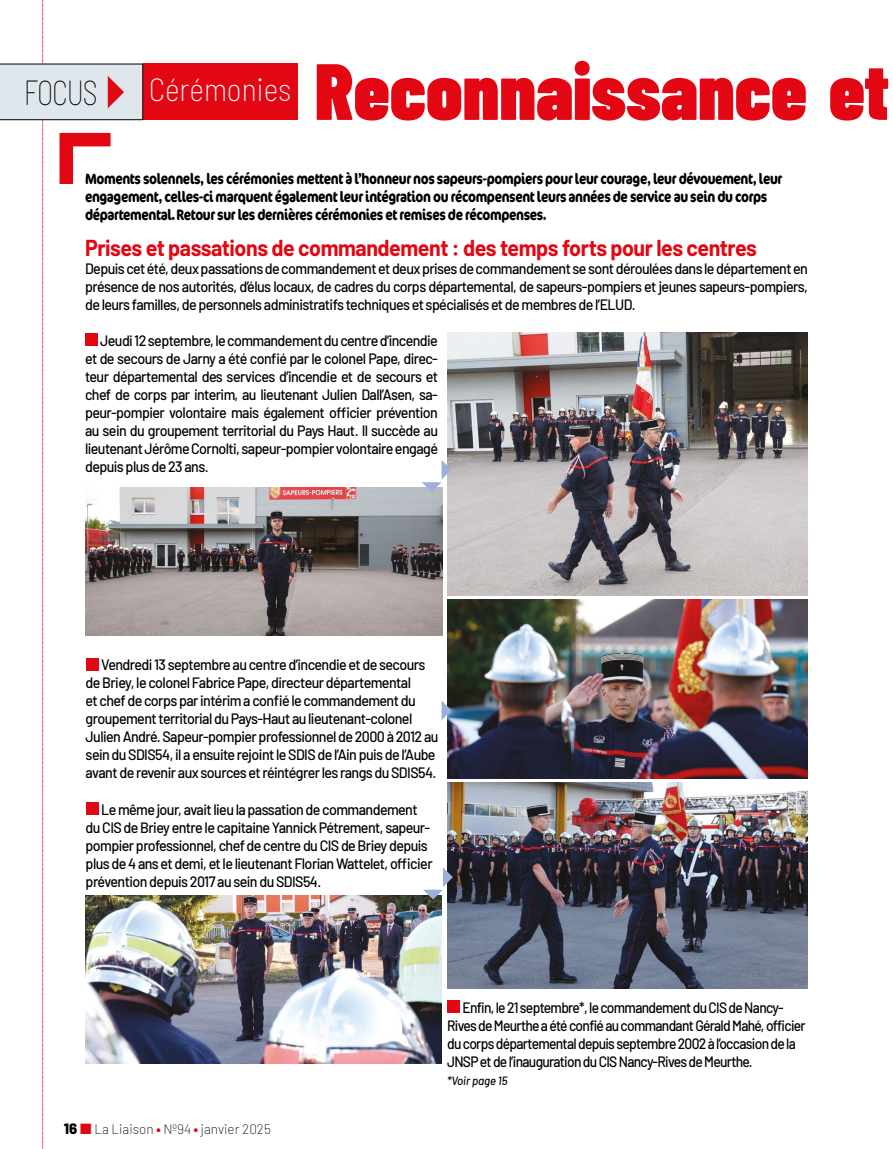
<style>
.page{position:relative;width:893px;height:1149px;background:#fff}
.page>*{position:absolute;margin:0;border:0;box-sizing:border-box;transform-origin:0 0}
.t1{font:900 79.5px "Barlow Condensed";color:#e30613}
.t2{font:100 semi-condensed 35.55px "Barlow";letter-spacing:-.04em;color:#000;scale:.85 1}
.t3{font:200 semi-condensed 31.5px "Barlow";color:#fff}
.t4{font:700 22.5px "Barlow";letter-spacing:-.02em;color:#e30613;scale:.95 1}
.t5{font:500 15px/18px "Barlow";letter-spacing:-.04em;color:#000;text-align:justify;scale:.95 1}
.t6{font:700 15px/18px "Cocon OT";letter-spacing:-.03em;color:#000;scale:.8 1}
.t7{font:500 15px/18px "Barlow";letter-spacing:-.04em;color:#000;scale:.92 1}
.t8{font:200 13.5px "Barlow";color:#000}
.t9{font:italic 500 12px "Barlow";letter-spacing:-.01em;color:#000;scale:.95 1}
.s1{font-weight:800;font-size:15px}
.s2{color:#e30613}
.s3{font-family:"Barlow Condensed";font-weight:900;color:#e30613}
</style>
<div class="page">
<img style="left:447px;top:332px;width:361px;height:263px">
<img style="left:143px;top:487px;width:300px;height:148px">
<div style="left:143px;top:64px;width:154px;height:56px;background:#e30613"></div>
<svg style="left:0;top:0;width:143px;height:1149px"></svg>
<div style="left:86px;top:657px;width:12px;height:13px;background:#e30613"></div>
<div style="left:86px;top:801px;width:12px;height:13px;background:#e30613"></div>
<img style="left:447px;top:599px;width:361px;height:179px">
<img style="left:447px;top:782px;width:361px;height:205px">
<img style="left:86px;top:894px;width:355px;height:169px">
<svg style="left:422px;top:459px;width:29px;height:33px"></svg>
<svg style="left:423px;top:867px;width:30px;height:32px"></svg>
<svg style="left:441px;top:700px;width:10px;height:20px"></svg>
<div style="left:447px;top:999px;width:13px;height:13px;background:#e30613"></div>
<h2 class="t2" style="left:24px;top:66px;width:88px">FOCUS</h2>
<h3 class="t3" style="left:149px;top:67px;width:144px">Cérémonies</h3>
<h1 class="t1" style="left:315px;top:35px;width:576px">Reconnaissance et</h1>
<p class="t6" style="left:85px;top:170px;width:873px">Moments solennels, les cérémonies mettent à l’honneur nos sapeurs-pompiers pour leur courage, leur dévouement, leur engagement, celles-ci marquent également leur intégration ou récompensent leurs années de service au sein du corps départemental. Retour sur les dernières cérémonies et remises de récompenses.</p>
<h3 class="t4" style="left:85px;top:231px;width:709px">Prises et passations de commandement : des temps forts pour les centres</h3>
<p class="t5" style="left:85px;top:258px;width:762px">Depuis cet été, deux passations de commandement et deux prises de commandement se sont déroulées dans le département en présence de nos autorités, d’élus locaux, de cadres du corps départemental, de sapeurs-pompiers et jeunes sapeurs-pompiers, de leurs familles, de personnels administratifs techniques et spécialisés et de membres de l’ELUD.</p>
<p class="t5" style="left:85px;top:330px;width:373px;text-indent:15px">Jeudi 12 septembre, le commandement du centre d’incendie et de secours de Jarny a été confié par le colonel Pape, direc&shy;teur départemental des services d’incendie et de secours et chef de corps par interim, au lieutenant Julien Dall’Asen, sa&shy;peur-pompier volontaire mais également officier prévention au sein du groupement territorial du Pays Haut. Il succède au lieutenant Jérôme Cornolti, sapeur-pompier volontaire engagé depuis plus de 23 ans.</p>
<p class="t5" style="left:86px;top:654px;width:373px;text-align:left;text-indent:15px">Vendredi 13 septembre au centre d’incendie et de secours de Briey, le colonel Fabrice Pape, directeur départemental<br>et chef de corps par intérim a confié le commandement du groupement territorial du Pays-Haut au lieutenant-colonel Julien André. Sapeur-pompier professionnel de 2000 à 2012 au sein du SDIS54, il a ensuite rejoint le SDIS de l’Ain puis de l’Aube avant de revenir aux sources et réintégrer les rangs du SDIS54.</p>
<p class="t5" style="left:86px;top:798px;width:367px;text-align:left;text-indent:15px">Le même jour, avait lieu la passation de commandement du CIS de Briey entre le capitaine Yannick Pétrement, sapeur&shy;pompier professionnel, chef de centre du CIS de Briey depuis plus de 4 ans et demi, et le lieutenant Florian Wattelet, officier prévention depuis 2017 au sein du SDIS54.</p>
<p class="t8" style="left:64px;top:1119px;width:209px"><span class="s1">16</span> <span class="s2">■</span> La Liaison <span class="s3">•</span> Nº94 <span class="s3">•</span> janvier 2025</p>
<p class="t7" style="left:447px;top:996px;width:391px;text-indent:15px">Enfin, le 21 septembre*, le commandement du CIS de Nancy-Rives de Meurthe a été confié au commandant Gérald Mahé, officier du corps départemental depuis septembre 2002 à l’occasion de la JNSP et de l’inauguration du CIS Nancy-Rives de Meurthe.</p>
<p class="t9" style="left:447px;top:1071px;width:65px">*Voir page 15</p>
</div>
